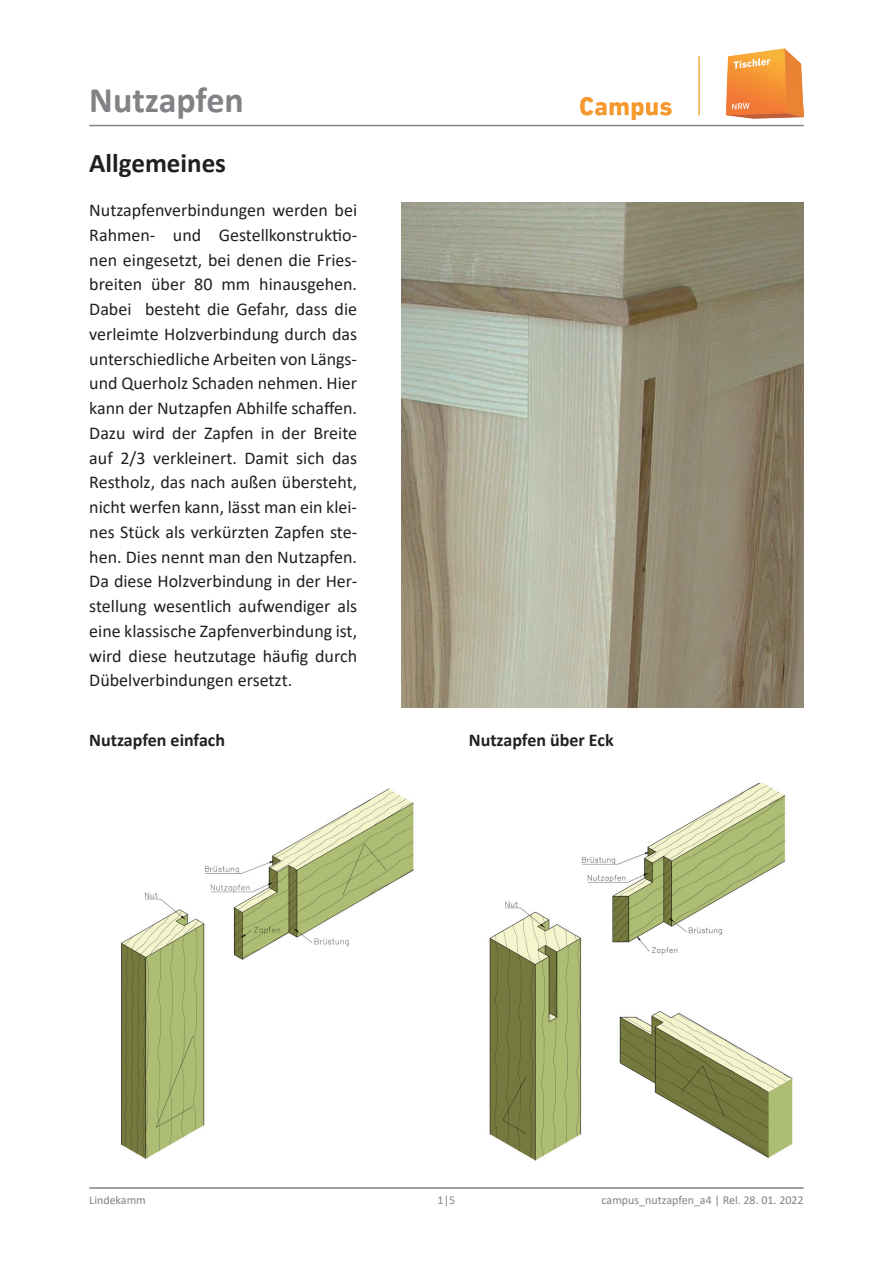
<style>
.page{position:relative;width:893px;height:1263px;background:#fff}
.page>*{position:absolute;margin:0;border:0;box-sizing:border-box;transform-origin:0 0}
.t1{font:700 36px "Calibri";color:#808285}
.t2{font:700 27px "Calibri";color:#231f20}
.t3{font:18px/24.8px "Calibri";color:#231f20;text-align:justify}
.t4{font:700 18px "Calibri";color:#231f20}
.t5{font:12px "Calibri";color:#808285}
</style>
<div class="page">
<img style="left:580px;top:49px;width:224px;height:70px">
<hr style="left:89px;top:125px;width:715px;height:1px;background:#808285">
<hr style="left:89px;top:1187px;width:715px;height:2px;background:#808285">
<img style="left:489px;top:783px;width:304px;height:378px">
<img style="left:121px;top:788px;width:293px;height:371px">
<img style="left:402px;top:202px;width:402px;height:505px">
<h1 class="t1" style="left:89px;top:75px;width:156px">Nutzapfen</h1>
<h2 class="t2" style="left:89px;top:144px;width:138px">Allgemeines</h2>
<p class="t3" style="left:89px;top:197px;width:269px">Nutzapfenverbindungen werden bei Rahmen- und Gestellkonstruktio&shy;nen eingesetzt, bei denen die Fries&shy;breiten über 80 mm hinausgehen.<br>Dabei besteht die Gefahr, dass die verleimte Holzverbindung durch das unterschiedliche Arbeiten von Längs&shy;und Querholz Schaden nehmen. Hier kann der Nutzapfen Abhilfe schaffen.<br>Dazu wird der Zapfen in der Breite auf 2/3 verkleinert. Damit sich das Restholz, das nach außen übersteht, nicht werfen kann, lässt man ein klei&shy;nes Stück als verkürzten Zapfen ste&shy;hen. Dies nennt man den Nutzapfen.<br>Da diese Holzverbindung in der Her&shy;stellung wesentlich aufwendiger als eine klassische Zapfenverbindung ist, wird diese heutzutage häufig durch Dübelverbindungen ersetzt.</p>
<p class="t4" style="left:89px;top:727px;width:137px">Nutzapfen einfach</p>
<p class="t4" style="left:469px;top:727px;width:146px">Nutzapfen über Eck</p>
<p class="t5" style="left:89px;top:1192px;width:58px">Lindekamm</p>
<p class="t5" style="left:438px;top:1192px;width:19px">1|5</p>
<p class="t5" style="left:602px;top:1192px;width:204px">campus_nutzapfen_a4 | Rel. 28. 01. 2022</p>
</div>
